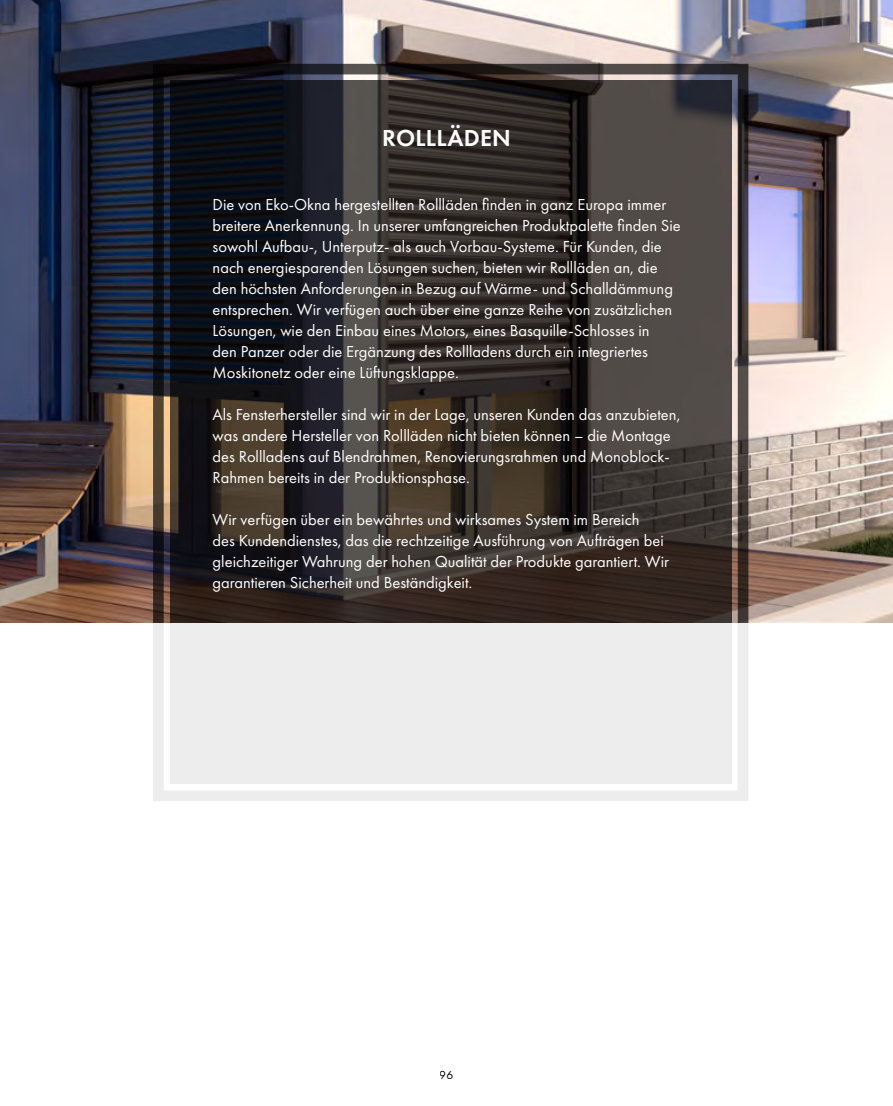
<style>
.page{position:relative;width:893px;height:1106px;background:#fff}
.page>*{position:absolute;margin:0;border:0;box-sizing:border-box;transform-origin:0 0}
.t1{font:600 24px "Futura PT";letter-spacing:.01em;color:#fff}
.t2{font:16.5px/21px "Futura PT";color:#fff}
.t3{font:12px "Futura PT";color:#000}
</style>
<div class="page">
<img style="left:0;top:0;width:893px;height:622px">
<svg style="left:153px;top:64px;width:595px;height:558px;background:#484242"></svg>
<svg style="left:170px;top:81px;width:561px;height:541px;background:#322c2b"></svg>
<div style="left:150px;top:622px;width:602px;height:179px;background:#ededed"></div>
<h1 class="t1" style="left:382px;top:123px;width:130px">ROLLLÄDEN</h1>
<p class="t2" style="left:213px;top:193px;width:470px">Die von Eko-Okna hergestellten Rollläden finden in ganz Europa immer breitere Anerkennung. In unserer umfangreichen Produktpalette finden Sie sowohl Aufbau-, Unterputz- als auch Vorbau-Systeme. Für Kunden, die nach energiesparenden Lösungen suchen, bieten wir Rollläden an, die den höchsten Anforderungen in Bezug auf Wärme- und Schalldämmung entsprechen. Wir verfügen auch über eine ganze Reihe von zusätzlichen Lösungen, wie den Einbau eines Motors, eines Basquille-Schlosses in<br>den Panzer oder die Ergänzung des Rollladens durch ein integriertes Moskitonetz oder eine Lüftungsklappe.</p>
<p class="t2" style="left:213px;top:403px;width:469px">Als Fensterhersteller sind wir in der Lage, unseren Kunden das anzubieten, was andere Hersteller von Rollläden nicht bieten können – die Montage des Rollladens auf Blendrahmen, Renovierungsrahmen und Monoblock-Rahmen bereits in der Produktionsphase.</p>
<p class="t2" style="left:213px;top:508px;width:458px">Wir verfügen über ein bewährtes und wirksames System im Bereich<br>des Kundendienstes, das die rechtzeitige Ausführung von Aufträgen bei gleichzeitiger Wahrung der hohen Qualität der Produkte garantiert. Wir garantieren Sicherheit und Beständigkeit.</p>
<p class="t3" style="left:440px;top:1067px;width:15px">96</p>
</div>
